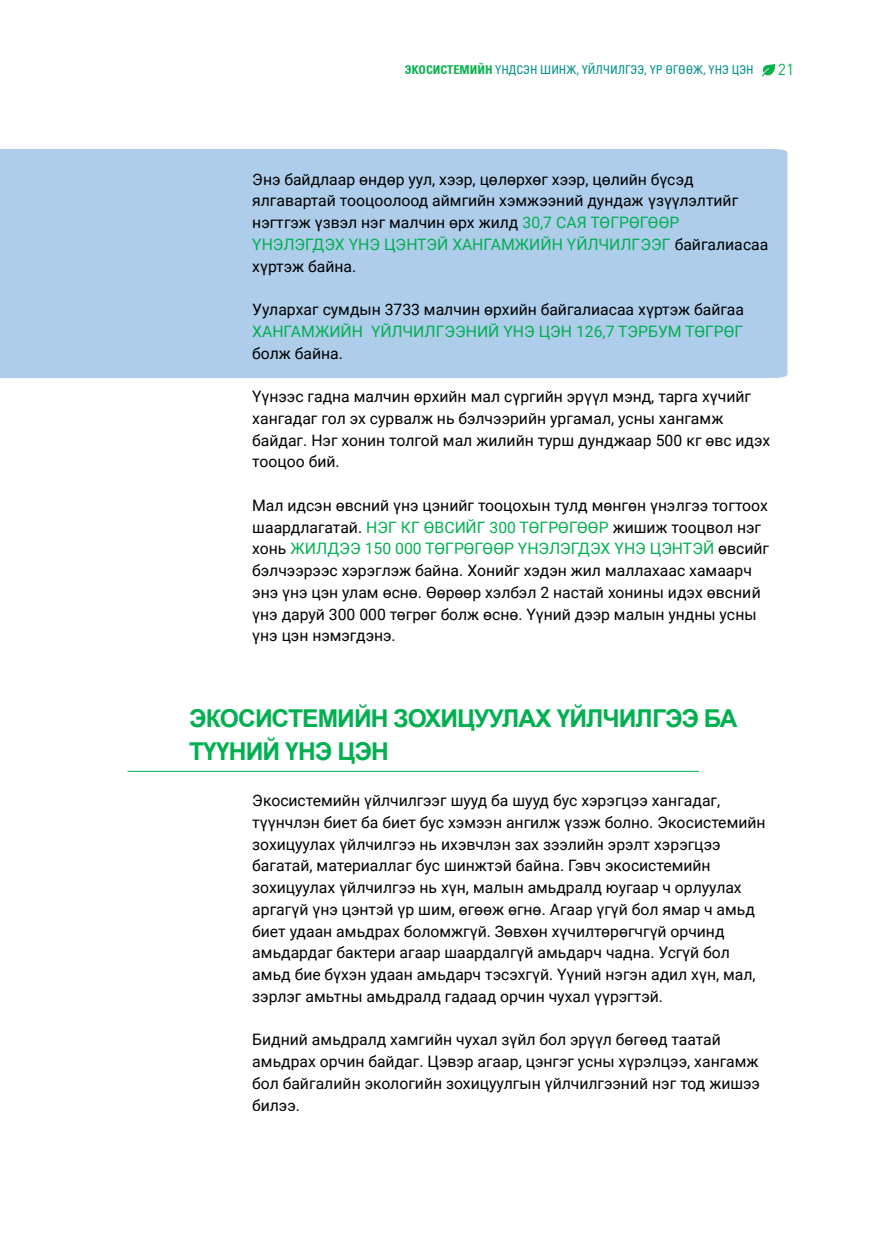
<style>
.page{position:relative;width:874px;height:1241px;background:#fff}
.page>*{position:absolute;margin:0;border:0;box-sizing:border-box;transform-origin:0 0}
.t1{font:700 24.5px/32.4px "Arial";letter-spacing:-.035em;color:#00b050}
.t2{font:15.75px/21.7px "Roboto";letter-spacing:-.005em;color:#000}
.t3{font:15.75px "Roboto";color:#00b050}
.t4{font:15.75px "DIN Pro";color:#0ab14f}
.t5{font:condensed 12.25px "Univers LTCYR";color:#009189}
.s1{font-weight:700;color:#0ab14f}
.s2{color:#00b050}
</style>
<div class="page">
<div style="left:0;top:149px;width:787px;height:229px;background:#adcdea"></div>
<hr style="left:127px;top:770px;width:571px;height:1px;background:#00b050">
<svg style="left:762px;top:64px;width:12px;height:12px"></svg>
<p class="t5" style="left:404px;top:62px;width:350px"><span class="s1">ЭКОСИСТЕМИЙН</span> ҮНДСЭН ШИНЖ, ҮЙЛЧИЛГЭЭ, ҮР ӨГӨӨЖ, ҮНЭ ЦЭН</p>
<p class="t4" style="left:777px;top:57px;width:18px">21</p>
<p class="t2" style="left:252px;top:167px;width:517px">Энэ байдлаар өндөр уул, хээр, цөлөрхөг хээр, цөлийн бүсэд ялгавартай тооцоолоод аймгийн хэмжээний дундаж үзүүлэлтийг нэгтгэж үзвэл нэг малчин өрх жилд <span class="s2">30,7 САЯ ТӨГРӨГӨӨР ҮНЭЛЭГДЭХ ҮНЭ ЦЭНТЭЙ ХАНГАМЖИЙН ҮЙЛЧИЛГЭЭГ</span> байгалиасаа хүртэж байна.</p>
<p class="t2" style="left:252px;top:298px;width:493px">Уулархаг сумдын 3733 малчин өрхийн байгалиасаа хүртэж байгаа</p>
<p class="t3" style="left:252px;top:320px;width:492px">ХАНГАМЖИЙН ҮЙЛЧИЛГЭЭНИЙ ҮНЭ ЦЭН 126,7 ТЭРБУМ ТӨГРӨГ</p>
<p class="t2" style="left:252px;top:341px;width:92px">болж байна.</p>
<p class="t2" style="left:252px;top:385px;width:519px">Үүнээс гадна малчин өрхийн мал сүргийн эрүүл мэнд, тарга хүчийг хангадаг гол эх сурвалж нь бэлчээрийн ургамал, усны хангамж байдаг. Нэг хонин толгой мал жилийн турш дунджаар 500 кг өвс идэх тооцоо бий.</p>
<p class="t2" style="left:252px;top:494px;width:518px">Мал идсэн өвсний үнэ цэнийг тооцохын тулд мөнгөн үнэлгээ тогтоох шаардлагатай. <span class="s2">НЭГ КГ ӨВСИЙГ 300 ТӨГРӨГӨӨР</span> жишиж тооцвол нэг хонь <span class="s2">ЖИЛДЭЭ 150 000 ТӨГРӨГӨӨР ҮНЭЛЭГДЭХ ҮНЭ ЦЭНТЭЙ</span> өвсийг бэлчээрээс хэрэглэж байна. Хонийг хэдэн жил маллахаас хамаарч энэ үнэ цэн улам өснө. Өөрөөр хэлбэл 2 настай хонины идэх өвсний үнэ даруй 300 000 төгрөг болж өснө. Үүний дээр малын ундны усны үнэ цэн нэмэгдэнэ.</p>
<h1 class="t1" style="left:189px;top:702px;width:549px">ЭКОСИСТЕМИЙН ЗОХИЦУУЛАХ ҮЙЛЧИЛГЭЭ БА<br>ТҮҮНИЙ ҮНЭ ЦЭН</h1>
<p class="t2" style="left:252px;top:788px;width:514px">Экосистемийн үйлчилгээг шууд ба шууд бус хэрэгцээ хангадаг, түүнчлэн биет ба биет бус хэмээн ангилж үзэж болно. Экосистемийн зохицуулах үйлчилгээ нь ихэвчлэн зах зээлийн эрэлт хэрэгцээ багатай, материаллаг бус шинжтэй байна. Гэвч экосистемийн зохицуулах үйлчилгээ нь хүн, малын амьдралд юугаар ч орлуулах аргагүй үнэ цэнтэй үр шим, өгөөж өгнө. Агаар үгүй бол ямар ч амьд биет удаан амьдрах боломжгүй. Зөвхөн хүчилтөрөгчгүй орчинд амьдардаг бактери агаар шаардалгүй амьдарч чадна. Усгүй бол амьд бие бүхэн удаан амьдарч тэсэхгүй. Үүний нэгэн адил хүн, мал, зэрлэг амьтны амьдралд гадаад орчин чухал үүрэгтэй.</p>
<p class="t2" style="left:252px;top:1028px;width:509px">Бидний амьдралд хамгийн чухал зүйл бол эрүүл бөгөөд таатай амьдрах орчин байдаг. Цэвэр агаар, цэнгэг усны хүрэлцээ, хангамж бол байгалийн экологийн зохицуулгын үйлчилгээний нэг тод жишээ билээ.</p>
</div>
